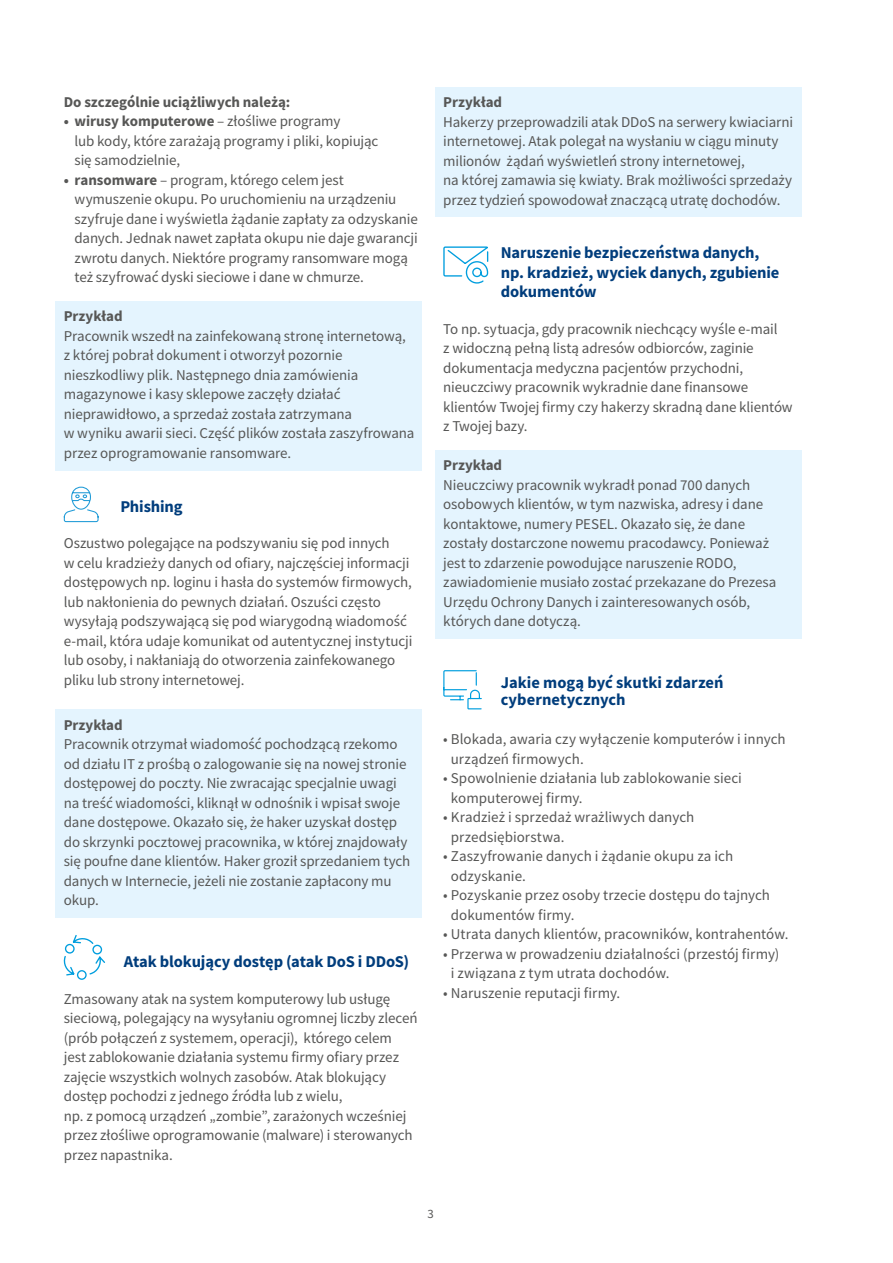
<style>
.page{position:relative;width:893px;height:1263px;background:#fff}
.page>*{position:absolute;margin:0;border:0;box-sizing:border-box;transform-origin:0 0}
.t1{font:700 16.5px/19.5px "Source Sans Pro";letter-spacing:-.005em;color:#003d7c}
.t2{font:15px/19.5px "Source Sans Pro";letter-spacing:-.005em;color:#575756}
.t3{font:700 15px "Source Sans Pro";letter-spacing:-.005em;color:#575756}
.t4{font:12.75px "Source Sans Pro";color:#575756}
.s1{font-weight:700}
</style>
<div class="page">
<div style="left:55px;top:302px;width:367px;height:32px;background:#e4f4fe"></div>
<div style="left:55px;top:321px;width:367px;height:149px;background:#e4f4fe"></div>
<div style="left:55px;top:710px;width:367px;height:32px;background:#e4f4fe"></div>
<div style="left:55px;top:729px;width:367px;height:188px;background:#e4f4fe"></div>
<svg style="left:63px;top:486px;width:36px;height:37px"></svg>
<svg style="left:63px;top:935px;width:42px;height:45px"></svg>
<div style="left:435px;top:87px;width:366px;height:32px;background:#e4f4fe"></div>
<div style="left:435px;top:107px;width:366px;height:110px;background:#e4f4fe"></div>
<div style="left:435px;top:450px;width:366px;height:32px;background:#e4f4fe"></div>
<div style="left:435px;top:470px;width:366px;height:168px;background:#e4f4fe"></div>
<svg style="left:443px;top:246px;width:46px;height:38px"></svg>
<svg style="left:443px;top:670px;width:39px;height:40px"></svg>
<p class="t3" style="left:64px;top:92px;width:228px">Do szczególnie uciążliwych należą:</p>
<p class="t2" style="left:75px;top:112px;width:305px;text-indent:-11px"><span class="s1">• wirusy komputerowe</span> – złośliwe programy<br>lub kody, które zarażają programy i pliki, kopiując się samodzielnie,</p>
<p class="t2" style="left:75px;top:170px;width:345px;text-indent:-11px"><span class="s1">• ransomware</span> – program, którego celem jest wymuszenie okupu. Po uruchomieniu na urządzeniu szyfruje dane i wyświetla żądanie zapłaty za odzyskanie danych. Jednak nawet zapłata okupu nie daje gwarancji zwrotu danych. Niektóre programy ransomware mogą też szyfrować dyski sieciowe i dane w chmurze.</p>
<p class="t3" style="left:64px;top:306px;width:60px">Przykład</p>
<p class="t2" style="left:64px;top:326px;width:352px">Pracownik wszedł na zainfekowaną stronę internetową, z której pobrał dokument i otworzył pozornie nieszkodliwy plik. Następnego dnia zamówienia magazynowe i kasy sklepowe zaczęły działać nieprawidłowo, a sprzedaż została zatrzymana<br>w wyniku awarii sieci. Część plików została zaszyfrowana przez oprogramowanie ransomware.</p>
<p class="t1" style="left:120px;top:496px;width:64px">Phishing</p>
<p class="t2" style="left:64px;top:533px;width:350px">Oszustwo polegające na podszywaniu się pod innych<br>w celu kradzieży danych od ofiary, najczęściej informacji dostępowych np. loginu i hasła do systemów firmowych, lub nakłonienia do pewnych działań. Oszuści często wysyłają podszywającą się pod wiarygodną wiadomość e-mail, która udaje komunikat od autentycznej instytucji lub osoby, i nakłaniają do otworzenia zainfekowanego pliku lub strony internetowej.</p>
<p class="t3" style="left:64px;top:714px;width:60px">Przykład</p>
<p class="t2" style="left:64px;top:734px;width:348px">Pracownik otrzymał wiadomość pochodzącą rzekomo od działu IT z prośbą o zalogowanie się na nowej stronie dostępowej do poczty. Nie zwracając specjalnie uwagi na treść wiadomości, kliknął w odnośnik i wpisał swoje dane dostępowe. Okazało się, że haker uzyskał dostęp do skrzynki pocztowej pracownika, w której znajdowały się poufne dane klientów. Haker groził sprzedaniem tych danych w Internecie, jeżeli nie zostanie zapłacony mu okup.</p>
<p class="t1" style="left:124px;top:952px;width:287px">Atak blokujący dostęp (atak DoS i DDoS)</p>
<p class="t2" style="left:64px;top:989px;width:355px">Zmasowany atak na system komputerowy lub usługę sieciową, polegający na wysyłaniu ogromnej liczby zleceń (prób połączeń z systemem, operacji), którego celem jest zablokowanie działania systemu firmy ofiary przez zajęcie wszystkich wolnych zasobów. Atak blokujący dostęp pochodzi z jednego źródła lub z wielu,<br>np. z pomocą urządzeń „zombie”, zarażonych wcześniej przez złośliwe oprogramowanie (malware) i sterowanych przez napastnika.</p>
<p class="t3" style="left:443px;top:92px;width:60px">Przykład</p>
<p class="t2" style="left:443px;top:112px;width:351px">Hakerzy przeprowadzili atak DDoS na serwery kwiaciarni internetowej. Atak polegał na wysłaniu w ciągu minuty milionów żądań wyświetleń strony internetowej,<br>na której zamawia się kwiaty. Brak możliwości sprzedaży przez tydzień spowodował znaczącą utratę dochodów.</p>
<p class="t1" style="left:501px;top:243px;width:280px">Naruszenie bezpieczeństwa danych, np. kradzież, wyciek danych, zgubienie dokumentów</p>
<p class="t2" style="left:443px;top:319px;width:351px">To np. sytuacja, gdy pracownik niechcący wyśle e-mail<br>z widoczną pełną listą adresów odbiorców, zaginie dokumentacja medyczna pacjentów przychodni, nieuczciwy pracownik wykradnie dane finansowe klientów Twojej firmy czy hakerzy skradną dane klientów z Twojej bazy.</p>
<p class="t3" style="left:443px;top:455px;width:60px">Przykład</p>
<p class="t2" style="left:443px;top:475px;width:335px">Nieuczciwy pracownik wykradł ponad 700 danych osobowych klientów, w tym nazwiska, adresy i dane kontaktowe, numery PESEL. Okazało się, że dane zostały dostarczone nowemu pracodawcy. Ponieważ jest to zdarzenie powodujące naruszenie RODO, zawiadomienie musiało zostać przekazane do Prezesa Urzędu Ochrony Danych i zainteresowanych osób, których dane dotyczą.</p>
<p class="t1" style="left:501px;top:674px;width:225px;line-height:17px">Jakie mogą być skutki zdarzeń cybernetycznych</p>
<p class="t2" style="left:451px;top:729px;width:336px;text-indent:-8px">• Blokada, awaria czy wyłączenie komputerów i innych urządzeń firmowych.</p>
<p class="t2" style="left:451px;top:768px;width:293px;text-indent:-8px">• Spowolnienie działania lub zablokowanie sieci komputerowej firmy.</p>
<p class="t2" style="left:451px;top:807px;width:245px;text-indent:-8px">• Kradzież i sprzedaż wrażliwych danych przedsiębiorstwa.</p>
<p class="t2" style="left:451px;top:846px;width:284px;text-indent:-8px">• Zaszyfrowanie danych i żądanie okupu za ich odzyskanie.</p>
<p class="t2" style="left:451px;top:885px;width:321px;text-indent:-8px">• Pozyskanie przez osoby trzecie dostępu do tajnych dokumentów firmy.</p>
<p class="t2" style="left:443px;top:924px;width:347px">• Utrata danych klientów, pracowników, kontrahentów.</p>
<p class="t2" style="left:451px;top:944px;width:330px;text-indent:-8px">• Przerwa w prowadzeniu działalności (przestój firmy) i związana z tym utrata dochodów.</p>
<p class="t2" style="left:443px;top:983px;width:178px">• Naruszenie reputacji firmy.</p>
<p class="t4" style="left:427px;top:1206px;width:8px">3</p>
</div>
